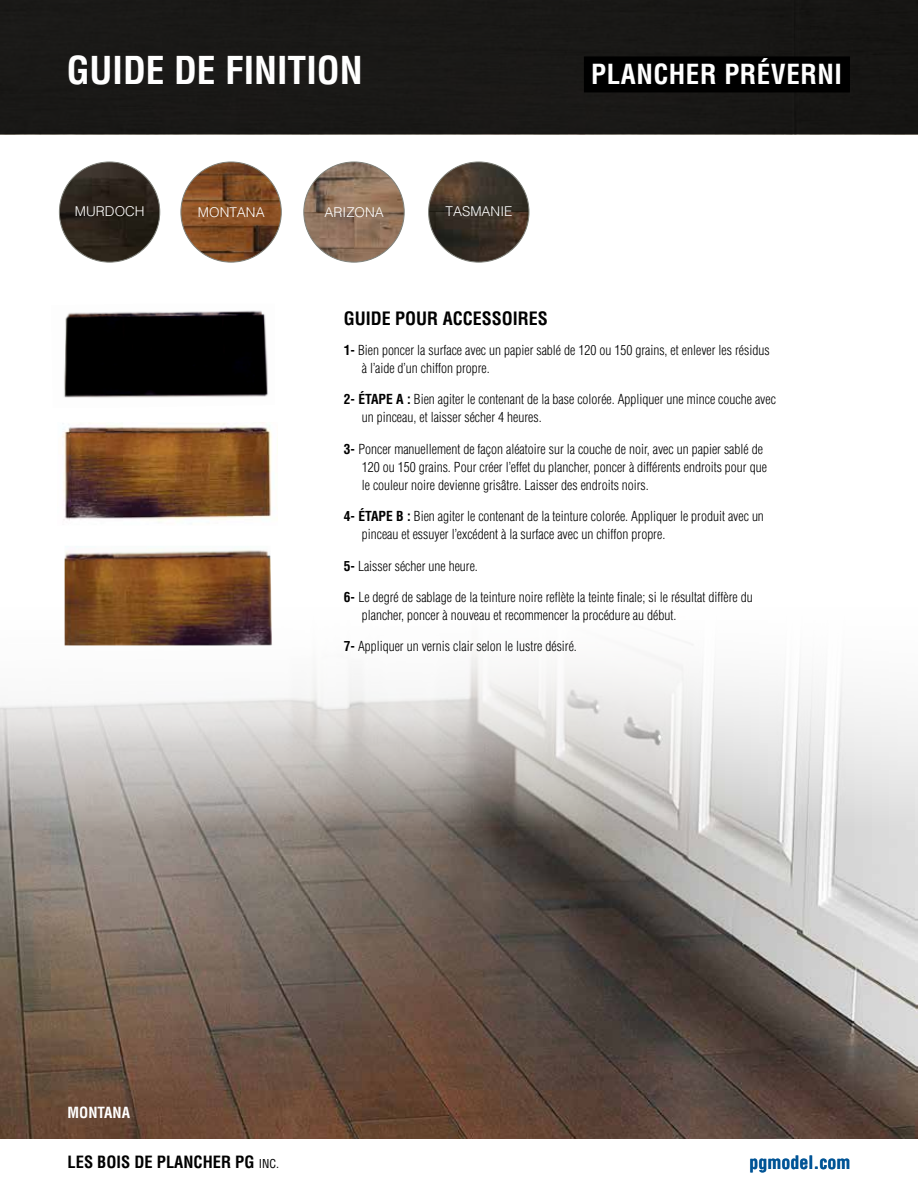
<style>
.page{position:relative;width:918px;height:1188px;background:#fff}
.page>*{position:absolute;margin:0;border:0;box-sizing:border-box;transform-origin:0 0}
.t1{font:700 condensed 37.5px "Helvetica";color:#fff}
.t2{font:700 condensed 27px "Helvetica";letter-spacing:.02em;color:#fff}
.t3{font:700 condensed 18px "Helvetica";color:#000}
.t4{font:700 condensed 18px "Helvetica";color:#005496}
.t5{font:700 condensed 16.5px "Helvetica";color:#000}
.t6{font:700 condensed 15px "Helvetica";color:#fff}
.t7{font:300 condensed 13.5px/18px "Helvetica";color:#000}
.t8{font:300 13.5px "Helvetica";color:#fff}
.s1{font-weight:700}
.s2{font-weight:400;font-size:12px}
</style>
<div class="page">
<img style="left:0;top:827px;width:917px;height:312px">
<svg style="left:0;top:594px;width:917px;height:233px"></svg>
<img style="left:181px;top:162px;width:100px;height:100px;border-radius:50px">
<img style="left:304px;top:162px;width:100px;height:100px;border-radius:50px">
<img style="left:59px;top:162px;width:101px;height:100px;border-radius:50px">
<img style="left:64px;top:310px;width:204px;height:88px">
<img style="left:62px;top:422px;width:210px;height:100px">
<img style="left:65px;top:546px;width:207px;height:100px">
<div style="left:0;top:1px;width:918px;height:133px;background:#191816"></div>
<div style="left:584px;top:56px;width:266px;height:36px;background:#000"></div>
<img style="left:429px;top:162px;width:100px;height:100px;border-radius:50px">
<h1 class="t1" style="left:67px;top:47px;width:297px">GUIDE DE FINITION</h1>
<h2 class="t2" style="left:591px;top:57px;width:252px">PLANCHER PRÉVERNI</h2>
<h1 class="t1" style="left:68px;top:47px;width:421px">PLANCH R DE B IS FRANC</h1>
<p class="t8" style="left:75px;top:203px;width:71px">MURDOCH</p>
<p class="t8" style="left:198px;top:204px;width:68px">MONTANA</p>
<p class="t8" style="left:325px;top:204px;width:61px">ARIZONA</p>
<p class="t8" style="left:446px;top:203px;width:68px">TASMANIE</p>
<h3 class="t3" style="left:344px;top:307px;width:206px">GUIDE POUR ACCESSOIRES</h3>
<p class="t7" style="left:362px;top:341px;width:409px;text-indent:-18px"><span class="s1">1-</span> Bien poncer la surface avec un papier sablé de 120 ou 150 grains, et enlever les résidus à l’aide d’un chiffon propre.</p>
<p class="t7" style="left:362px;top:390px;width:416px;text-indent:-18px"><span class="s1">2- ÉTAPE A :</span> Bien agiter le contenant de la base colorée. Appliquer une mince couche avec un pinceau, et laisser sécher 4 heures.</p>
<p class="t7" style="left:362px;top:440px;width:407px;text-indent:-18px"><span class="s1">3-</span> Poncer manuellement de façon aléatoire sur la couche de noir, avec un papier sablé de<br>120 ou 150 grains. Pour créer l’effet du plancher, poncer à différents endroits pour que le couleur noire devienne grisâtre. Laisser des endroits noirs.</p>
<p class="t7" style="left:362px;top:507px;width:404px;text-indent:-18px"><span class="s1">4- ÉTAPE B :</span> Bien agiter le contenant de la teinture colorée. Appliquer le produit avec un pinceau et essuyer l’excédent à la surface avec un chiffon propre.</p>
<p class="t7" style="left:344px;top:557px;width:136px"><span class="s1">5-</span> Laisser sécher une heure.</p>
<p class="t7" style="left:362px;top:588px;width:392px;text-indent:-18px"><span class="s1">6-</span> Le degré de sablage de la teinture noire reflète la teinte finale; si le résultat diffère du plancher, poncer à nouveau et recommencer la procédure au début.</p>
<p class="t7" style="left:344px;top:638px;width:235px"><span class="s1">7-</span> Appliquer un vernis clair selon le lustre désiré.</p>
<p class="t6" style="left:68px;top:1103px;width:64px">MONTANA</p>
<p class="t5" style="left:68px;top:1151px;width:213px">LES BOIS DE PLANCHER PG <span class="s2">INC.</span></p>
<h3 class="t4" style="left:750px;top:1151px;width:102px">pgmodel.com</h3>
</div>
